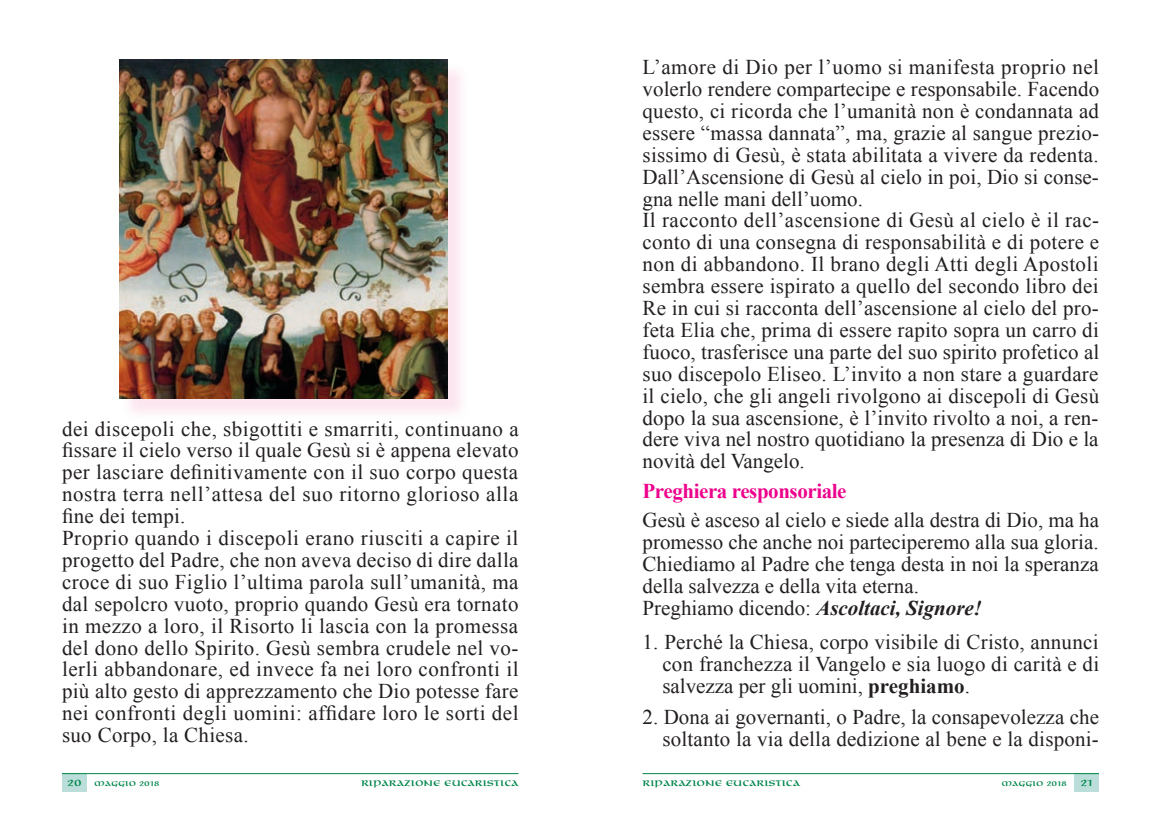
<style>
.page{position:relative;width:1161px;height:834px;background:#fff}
.page>*{position:absolute;margin:0;border:0;box-sizing:border-box;transform-origin:0 0}
.t1{font:21px/21.9px "Times New Roman";letter-spacing:.015em;color:#231f20}
.t2{font:700 21px "Times New Roman";letter-spacing:-.02em;color:#ed028c}
.t3{font:12.25px "Omnia";color:#00854a}
.t4{font:10.5px "Omnia";color:#00854a}
.s1{font-weight:700;font-style:italic}
.s2{font-weight:700}
.s3{font-size:14px}
</style>
<div class="page">
<div style="left:1074px;top:773px;width:25px;height:18px;background:#bcdeda"></div>
<hr style="left:642px;top:773px;width:457px;height:1px;background:#00854a">
<div style="left:62px;top:773px;width:25px;height:18px;background:#bcdeda"></div>
<hr style="left:62px;top:773px;width:456px;height:1px;background:#00854a">
<div style="left:122px;top:62px;width:348px;height:359px;background:#f17daf;opacity:.2"></div>
<img style="left:119px;top:60px;width:328px;height:338px">
<p class="t1" style="left:62px;top:417px;width:458px">dei discepoli che, sbigottiti e smarriti, continuano a fissare il cielo verso il quale Gesù si è appena elevato per lasciare definitivamente con il suo corpo questa nostra terra nell’attesa del suo ritorno glorioso alla fine dei tempi.<br>Proprio quando i discepoli erano riusciti a capire il progetto del Padre, che non aveva deciso di dire dalla croce di suo Figlio l’ultima parola sull’umanità, ma dal sepolcro vuoto, proprio quando Gesù era tornato in mezzo a loro, il Risorto li lascia con la promessa del dono dello Spirito. Gesù sembra crudele nel vo&shy;lerli abbandonare, ed invece fa nei loro confronti il più alto gesto di apprezzamento che Dio potesse fare nei confronti degli uomini: affidare loro le sorti del suo Corpo, la Chiesa.</p>
<p class="t1" style="left:642px;top:56px;width:458px">L’amore di Dio per l’uomo si manifesta proprio nel volerlo rendere compartecipe e responsabile. Facendo questo, ci ricorda che l’umanità non è condannata ad essere “massa dannata”, ma, grazie al sangue prezio&shy;sissimo di Gesù, è stata abilitata a vivere da redenta.<br>Dall’Ascensione di Gesù al cielo in poi, Dio si conse&shy;gna nelle mani dell’uomo.<br>Il racconto dell’ascensione di Gesù al cielo è il rac&shy;conto di una consegna di responsabilità e di potere e non di abbandono. Il brano degli Atti degli Apostoli sembra essere ispirato a quello del secondo libro dei Re in cui si racconta dell’ascensione al cielo del pro&shy;feta Elia che, prima di essere rapito sopra un carro di fuoco, trasferisce una parte del suo spirito profetico al suo discepolo Eliseo. L’invito a non stare a guardare il cielo, che gli angeli rivolgono ai discepoli di Gesù dopo la sua ascensione, è l’invito rivolto a noi, a ren&shy;dere viva nel nostro quotidiano la presenza di Dio e la novità del Vangelo.</p>
<p class="t2" style="left:642px;top:476px;width:206px">Preghiera responsoriale</p>
<p class="t1" style="left:642px;top:508px;width:458px">Gesù è asceso al cielo e siede alla destra di Dio, ma ha promesso che anche noi parteciperemo alla sua gloria.<br>Chiediamo al Padre che tenga desta in noi la speranza della salvezza e della vita eterna.<br>Preghiamo dicendo: <span class="s1">Ascoltaci, Signore!</span></p>
<p class="t1" style="left:662px;top:630px;width:438px;text-align:justify;text-indent:-20px">1. Perché la Chiesa, corpo visibile di Cristo, annunci con franchezza il Vangelo e sia luogo di carità e di salvezza per gli uomini, <span class="s2">preghiamo</span>.</p>
<p class="t1" style="left:642px;top:706px;width:458px;text-align:right">2. Dona ai governanti, o Padre, la consapevolezza che soltanto la via della dedizione al bene e la disponi-</p>
<p class="t4" style="left:67px;top:778px;width:94px"><span class="s3">20</span> maggio 2018</p>
<p class="t3" style="left:361px;top:777px;width:159px">Riparazione Eucaristica</p>
<p class="t3" style="left:642px;top:778px;width:159px">Riparazione Eucaristica</p>
<p class="t4" style="left:1001px;top:779px;width:93px">maggio 2018 <span class="s3">21</span></p>
</div>
